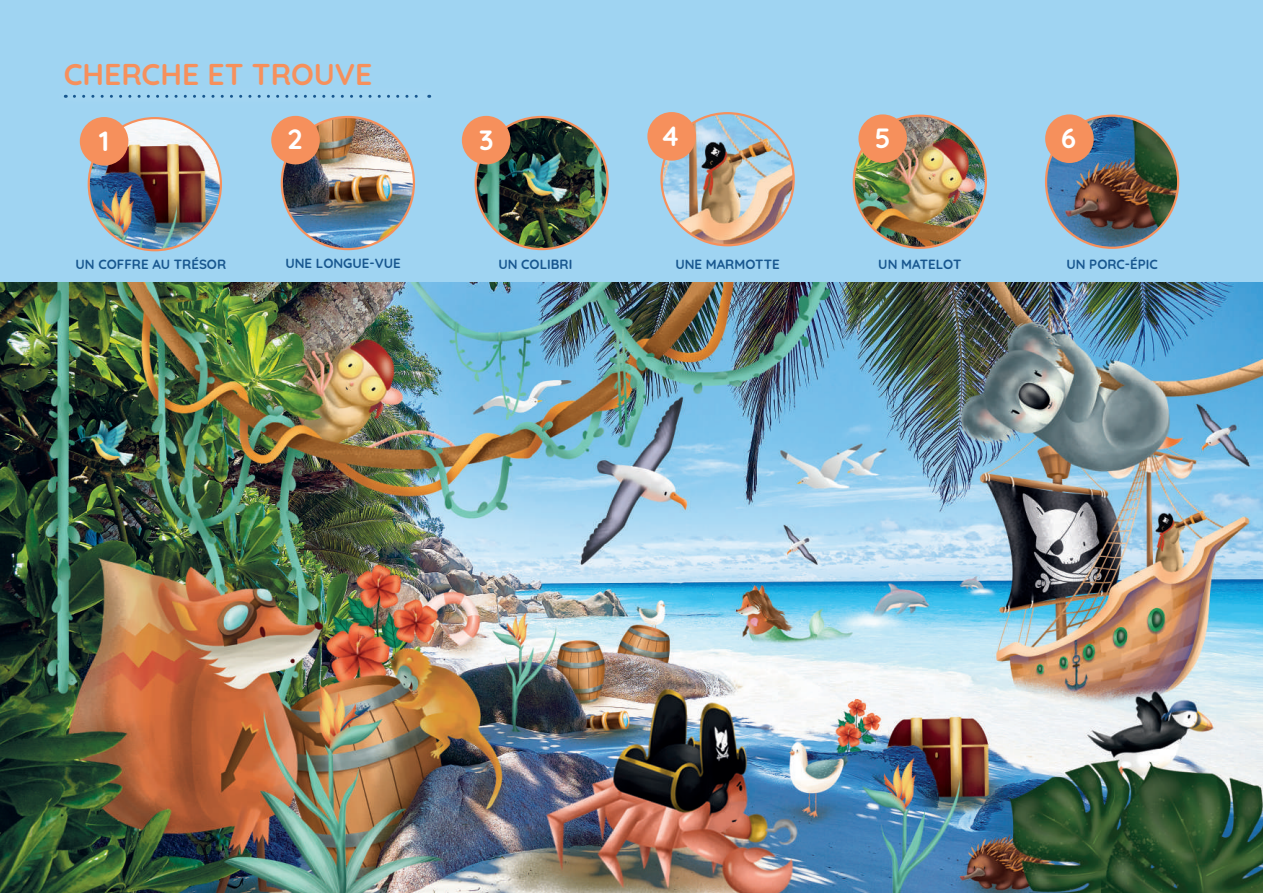
<style>
.page{position:relative;width:1263px;height:893px;background:#fff}
.page>*{position:absolute;margin:0;border:0;box-sizing:border-box;transform-origin:0 0}
.t1{font:700 30px "Quicksand";color:#f6905c}
.t2{font:700 27.75px "Quicksand";color:#fff}
.t3{font:700 13.35px "Quicksand";color:#18578f}
</style>
<div class="page">
<div style="left:0;top:0;width:1263px;height:283px;background:#9fd4f2"></div>
<img style="left:89px;top:118px;width:132px;height:132px;border-radius:66px">
<img style="left:282px;top:117px;width:132px;height:132px;border-radius:66px">
<img style="left:476px;top:117px;width:132px;height:132px;border-radius:66px">
<img style="left:661px;top:113px;width:133px;height:132px;border-radius:66px">
<img style="left:854px;top:116px;width:132px;height:132px;border-radius:66px">
<img style="left:1046px;top:116px;width:132px;height:132px;border-radius:66px">
<div style="left:80px;top:117px;width:48px;height:49px;background:#f6905c;border-radius:50%"></div>
<div style="left:271px;top:116px;width:49px;height:48px;background:#f6905c;border-radius:50%"></div>
<div style="left:462px;top:116px;width:48px;height:48px;background:#f6905c;border-radius:50%"></div>
<div style="left:647px;top:112px;width:49px;height:49px;background:#f6905c;border-radius:50%"></div>
<div style="left:858px;top:114px;width:49px;height:49px;background:#f6905c;border-radius:50%"></div>
<div style="left:1045px;top:114px;width:49px;height:49px;background:#f6905c;border-radius:50%"></div>
<img style="left:0;top:283px;width:1263px;height:610px">
<svg style="left:74px;top:95px;width:356px;height:3px"></svg>
<h1 class="t1" style="left:64px;top:50px;width:310px">CHERCHE ET TROUVE</h1>
<h2 class="t2" style="left:99px;top:118px;width:12px">1</h2>
<h2 class="t2" style="left:287px;top:116px;width:16px">2</h2>
<h2 class="t2" style="left:479px;top:117px;width:16px">3</h2>
<h2 class="t2" style="left:660px;top:113px;width:21px">4</h2>
<h2 class="t2" style="left:875px;top:116px;width:18px">5</h2>
<h2 class="t2" style="left:1061px;top:116px;width:17px">6</h2>
<p class="t3" style="left:76px;top:253px;width:152px">UN COFFRE AU TRÉSOR</p>
<p class="t3" style="left:285px;top:252px;width:117px">UNE LONGUE-VUE</p>
<p class="t3" style="left:498px;top:253px;width:76px">UN COLIBRI</p>
<p class="t3" style="left:675px;top:253px;width:106px">UNE MARMOTTE</p>
<p class="t3" style="left:878px;top:253px;width:85px">UN MATELOT</p>
<p class="t3" style="left:1066px;top:253px;width:93px">UN PORC-ÉPIC</p>
</div>
